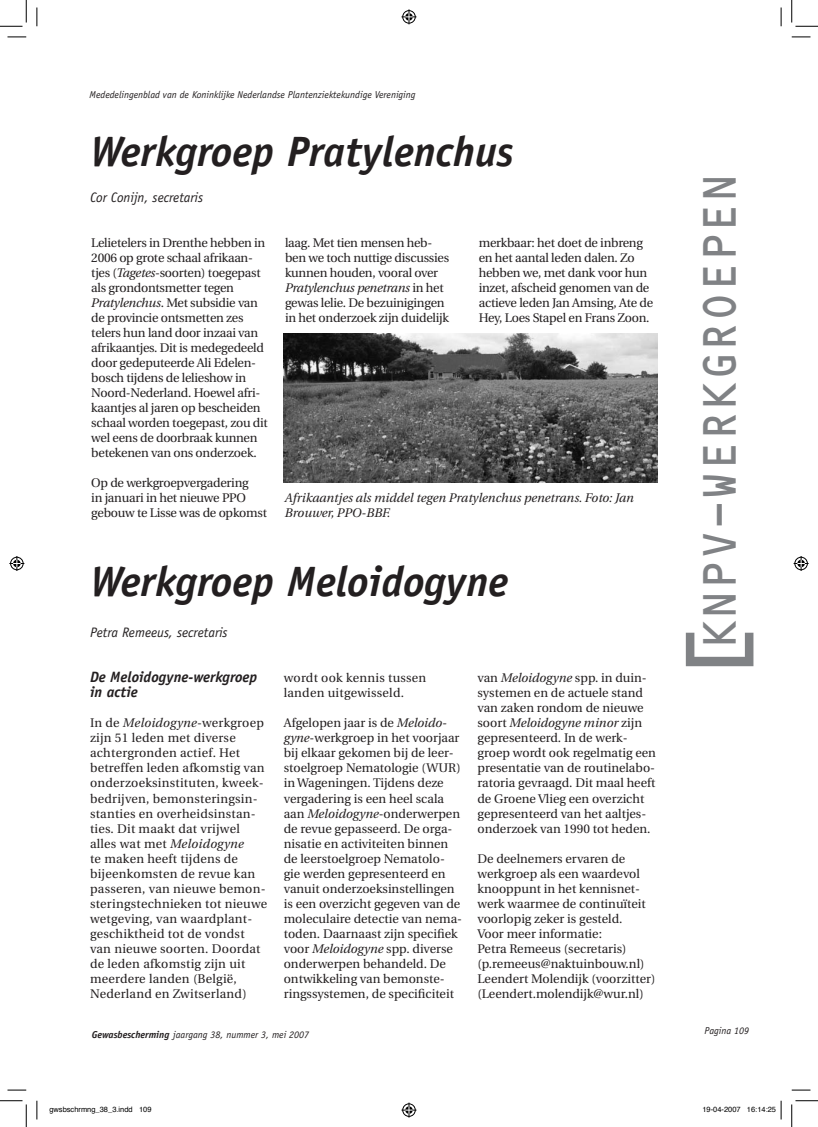
<style>
.page{position:relative;width:818px;height:1127px;background:#fff}
.page>*{position:absolute;margin:0;border:0;box-sizing:border-box;transform-origin:0 0}
.t1{font:91.25px "OCR C Regular";color:#808285}
.t2{font:48px "OCR C Regular";letter-spacing:-.02em;color:#808285;scale:.88 1}
.t3{font:italic 700 42.5px "Officina Sans";color:#231f20}
.t4{font:italic 700 15px/15px "Officina Sans";color:#231f20}
.t5{font:italic 13.75px "Officina Sans";color:#231f20}
.t6{font:12.5px/15px "Utopia";color:#231f20}
.t7{font:12.5px/15px "Utopia";letter-spacing:-.02em;color:#231f20}
.t8{font:12.5px/15px "Utopia";letter-spacing:.02em;color:#231f20}
.t9{font:italic 12.5px/15px "Utopia";color:#231f20}
.t10{font:italic 10px "Officina Sans";color:#231f20}
.t11{font:7.5px "Helvetica";color:#000}
.s1{font-style:italic}
.s2{font-weight:700}
</style>
<div class="page">
<img style="left:284px;top:333px;width:373px;height:149px">
<svg style="left:8px;top:36px;width:18px;height:2px"></svg>
<svg style="left:792px;top:36px;width:18px;height:2px"></svg>
<svg style="left:8px;top:1089px;width:18px;height:1px"></svg>
<svg style="left:792px;top:1089px;width:18px;height:1px"></svg>
<svg style="left:36px;top:8px;width:2px;height:18px"></svg>
<svg style="left:36px;top:1100px;width:2px;height:19px"></svg>
<svg style="left:780px;top:8px;width:2px;height:18px"></svg>
<svg style="left:0;top:0;width:27px;height:27px"></svg>
<svg style="left:0;top:1100px;width:27px;height:26px"></svg>
<svg style="left:791px;top:0;width:27px;height:27px"></svg>
<svg style="left:791px;top:1100px;width:27px;height:26px"></svg>
<svg style="left:401px;top:9px;width:15px;height:15px"></svg>
<svg style="left:401px;top:1102px;width:15px;height:15px"></svg>
<svg style="left:9px;top:556px;width:15px;height:15px"></svg>
<svg style="left:793px;top:556px;width:15px;height:15px"></svg>
<svg style="left:780px;top:1100px;width:2px;height:19px"></svg>
<p class="t10" style="left:90px;top:88px;width:327px">Mededelingenblad van de Koninklijke Nederlandse Plantenziektekundige Vereniging</p>
<h3 class="t3" style="left:90px;top:126px;width:425px">Werkgroep Pratylenchus</h3>
<p class="t5" style="left:90px;top:189px;width:115px">Cor Conijn, secretaris</p>
<p class="t7" style="left:91px;top:235px;width:178px">Lelietelers in Drenthe hebben in<br>2006 op grote schaal afrikaan&shy;tjes (<span class="s1">Tagetes</span>-soorten) toegepast als grondontsmetter tegen<br><span class="s1">Pratylenchus</span>. Met subsidie van de provincie ontsmetten zes telers hun land door inzaai van afrikaantjes. Dit is medegedeeld door gedeputeerde Ali Edelen&shy;bosch tijdens de lelieshow in<br>Noord-Nederland. Hoewel afri&shy;kaantjes al jaren op bescheiden schaal worden toegepast, zou dit wel eens de doorbraak kunnen betekenen van ons onderzoek.</p>
<p class="t7" style="left:91px;top:475px;width:177px">Op de werkgroepvergadering<br>in januari in het nieuwe PPO gebouw te Lisse was de opkomst</p>
<p class="t7" style="left:285px;top:235px;width:166px">laag. Met tien mensen heb&shy;ben we toch nuttige discussies kunnen houden, vooral over<br><span class="s1">Pratylenchus penetrans</span> in het gewas lelie. De bezuinigingen in het onderzoek zijn duidelijk</p>
<p class="t7" style="left:479px;top:235px;width:176px">merkbaar: het doet de inbreng en het aantal leden dalen. Zo hebben we, met dank voor hun inzet, afscheid genomen van de actieve leden Jan Amsing, Ate de<br>Hey, Loes Stapel en Frans Zoon.</p>
<p class="t9" style="left:285px;top:490px;width:350px">Afrikaantjes als middel tegen Pratylenchus penetrans. Foto: Jan<br>Brouwer, PPO-BBF.</p>
<h3 class="t3" style="left:90px;top:555px;width:419px">Werkgroep Meloidogyne</h3>
<p class="t5" style="left:90px;top:624px;width:139px">Petra Remeeus, secretaris</p>
<p class="t4" style="left:90px;top:669px;width:169px">De Meloidogyne-werkgroep in actie</p>
<p class="t8" style="left:90px;top:715px;width:179px">In de <span class="s1">Meloidogyne</span>-werkgroep zijn 51 leden met diverse achtergronden actief. Het betreffen leden afkomstig van onderzoeksinstituten, kweek&shy;bedrijven, bemonsteringsin&shy;stanties en overheidsinstan&shy;ties. Dit maakt dat vrijwel alles wat met <span class="s1">Meloidogyne<br></span>te maken heeft tijdens de bijeenkomsten de revue kan passeren, van nieuwe bemon&shy;steringstechnieken tot nieuwe wetgeving, van waardplant&shy;geschiktheid tot de vondst van nieuwe soorten. Doordat de leden afkomstig zijn uit meerdere landen (België,<br>Nederland en Zwitserland)</p>
<p class="t8" style="left:284px;top:670px;width:144px">wordt ook kennis tussen landen uitgewisseld.</p>
<p class="t6" style="left:284px;top:715px;width:180px">Afgelopen jaar is de <span class="s1">Meloido&shy;gyne</span>-werkgroep in het voorjaar bij elkaar gekomen bij de leer&shy;stoelgroep Nematologie (WUR) in Wageningen. Tijdens deze vergadering is een heel scala aan <span class="s1">Meloidogyne</span>-onderwerpen de revue gepasseerd. De orga&shy;nisatie en activiteiten binnen de leerstoelgroep Nematolo&shy;gie werden gepresenteerd en vanuit onderzoeksinstellingen is een overzicht gegeven van de moleculaire detectie van nema&shy;toden. Daarnaast zijn specifiek voor <span class="s1">Meloidogyne</span> spp. diverse onderwerpen behandeld. De ontwikkeling van bemonste&shy;ringssystemen, de specificiteit</p>
<p class="t6" style="left:477px;top:670px;width:180px">van <span class="s1">Meloidogyne</span> spp. in duin&shy;systemen en de actuele stand van zaken rondom de nieuwe soort <span class="s1">Meloidogyne minor</span> zijn gepresenteerd. In de werk&shy;groep wordt ook regelmatig een presentatie van de routinelabo&shy;ratoria gevraagd. Dit maal heeft de Groene Vlieg een overzicht gepresenteerd van het aaltjes&shy;onderzoek van 1990 tot heden.</p>
<p class="t6" style="left:477px;top:850px;width:179px">De deelnemers ervaren de werkgroep als een waardevol knooppunt in het kennisnet&shy;werk waarmee de continuïteit voorlopig zeker is gesteld.<br>Voor meer informatie:<br>Petra Remeeus (secretaris) (p.remeeus@naktuinbouw.nl)<br>Leendert Molendijk (voorzitter) (Leendert.molendijk@wur.nl)</p>
<p class="t10" style="left:92px;top:1028px;width:219px"><span class="s2">Gewasbescherming</span> jaargang 38, nummer 3, mei 2007</p>
<h2 class="t2" style="left:697px;top:649px;width:543px;rotate:-90deg">KNPV-WERKGROEPEN</h2>
<h1 class="t1" style="left:680px;top:682px;width:67px;rotate:-90deg">[</h1>
<p class="t10" style="left:704px;top:1024px;width:46px">Pagina 109</p>
<p class="t11" style="left:49px;top:1102px;width:104px">gwsbschrmng_38_3.indd 109</p>
<p class="t11" style="left:702px;top:1102px;width:75px">19-04-2007 16:14:25</p>
</div>
